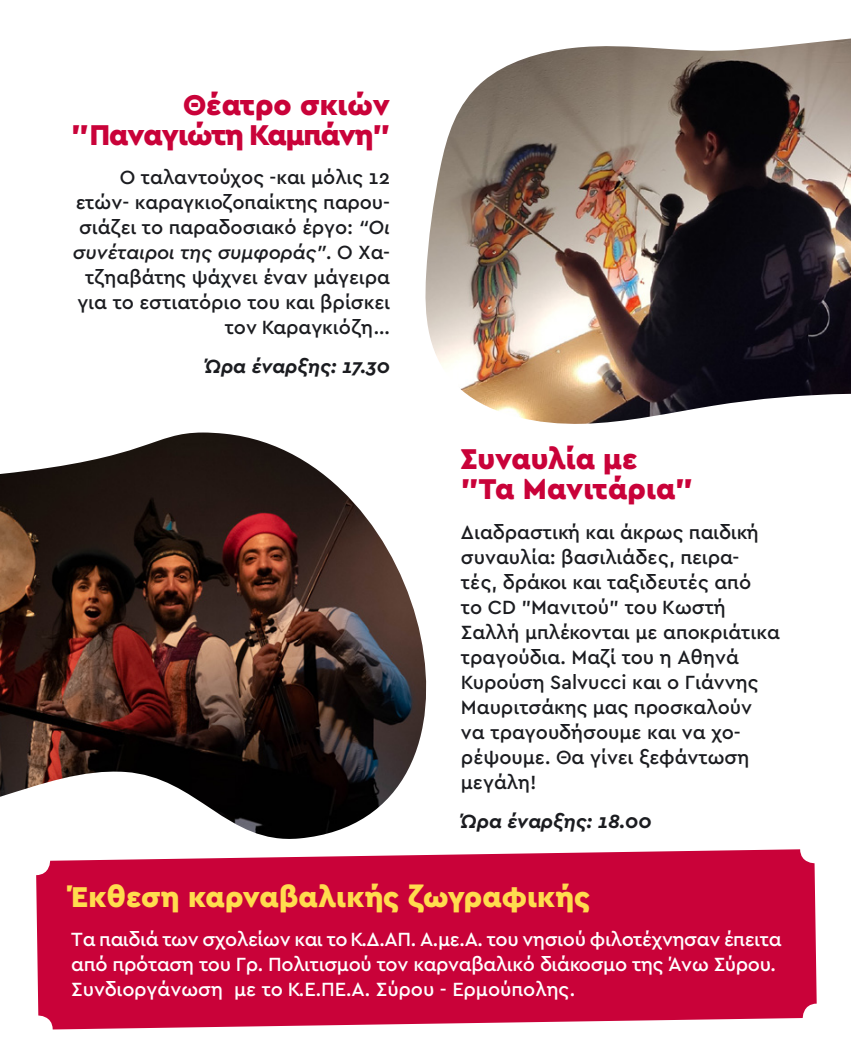
<style>
.page{position:relative;width:851px;height:1063px;background:#fff}
.page>*{position:absolute;margin:0;border:0;box-sizing:border-box;transform-origin:0 0}
.t1{font:900 30px/30px "Cera Pro";letter-spacing:-.03em;color:#c90239;text-align:right}
.t2{font:900 30px "Cera Pro";color:#ffdc4e}
.t3{font:900 30px/30px "Cera Pro";letter-spacing:-.01em;color:#c90239}
.t4{font:500 20px/25px "Cera Pro";color:#1b1c20}
.t5{font:500 20px/25px "Cera Pro";letter-spacing:-.015em;color:#fff}
.t6{font:italic 700 20px "Cera Pro";color:#1b1c20}
.s1{font-style:italic}
</style>
<div class="page">
<svg style="left:36px;top:849px;width:780px;height:180px;fill:#c90239"></svg>
<img style="left:425px;top:38px;width:425px;height:386px">
<img style="left:0;top:433px;width:427px;height:406px">
<h1 class="t1" style="left:71px;top:89px;width:320px">Θέατρο σκιών "Παναγιώτη Καμπάνη"</h1>
<p class="t4" style="left:73px;top:164px;width:318px;text-align:right">Ο ταλαντούχος -και μόλις 12 ετών- καραγκιοζοπαίκτης παρου&shy;σιάζει το παραδοσιακό έργο: <span class="s1">“Οι συνέταιροι της συμφοράς”</span>. Ο Χα&shy;τζηαβάτης ψάχνει έναν μάγειρα για το εστιατόριο του και βρίσκει τον Καραγκιόζη...</p>
<p class="t6" style="left:205px;top:353px;width:186px">Ώρα έναρξης: 17.30</p>
<h1 class="t3" style="left:461px;top:443px;width:233px">Συναυλία με "Τα Μανιτάρια"</h1>
<p class="t4" style="left:461px;top:519px;width:320px">Διαδραστική και άκρως παιδική συναυλία: βασιλιάδες, πειρα&shy;τές, δράκοι και ταξιδευτές από<br>το CD "Μανιτού" του Κωστή<br>Σαλλή μπλέκονται με αποκριάτικα τραγούδια. Μαζί του η Αθηνά<br>Κυρούση Salvucci και ο Γιάννης<br>Μαυριτσάκης μας προσκαλούν να τραγουδήσουμε και να χο&shy;ρέψουμε. Θα γίνει ξεφάντωση μεγάλη!</p>
<p class="t6" style="left:461px;top:808px;width:192px">Ώρα έναρξης: 18.00</p>
<h1 class="t2" style="left:71px;top:877px;width:520px">Έκθεση καρναβαλικής ζωγραφικής</h1>
<p class="t5" style="left:71px;top:926px;width:711px">Τα παιδιά των σχολείων και το Κ.Δ.ΑΠ. Α.με.Α. του νησιού φιλοτέχνησαν έπειτα από πρόταση του Γρ. Πολιτισμού τον καρναβαλικό διάκοσμο της Άνω Σύρου.<br>Συνδιοργάνωση με το Κ.Ε.ΠΕ.Α. Σύρου - Ερμούπολης.</p>
</div>
